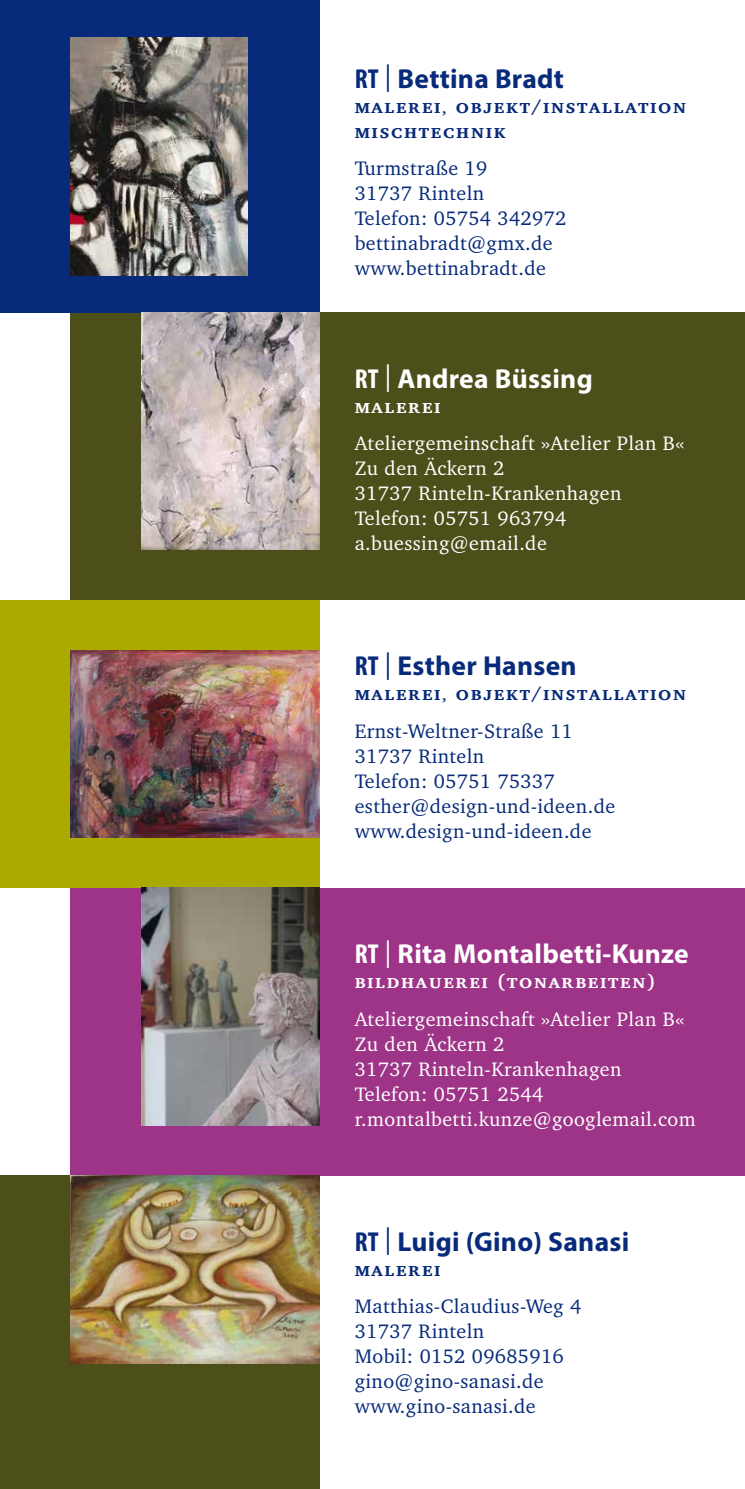
<style>
.page{position:relative;width:745px;height:1489px;background:#fff}
.page>*{position:absolute;margin:0;border:0;box-sizing:border-box;transform-origin:0 0}
.t1{font:700 27.5px "Myriad Pro";letter-spacing:.01em;color:#072b7a}
.t2{font:700 27.5px "Myriad Pro";letter-spacing:.01em;color:#fff}
.t3{font:20px/25px "Charter IT Cby BT";letter-spacing:.02em;color:#072b7a}
.t4{font:20px/25px "Charter IT Cby BT";letter-spacing:.02em;color:#fff}
.t5{font:20px/25px "Charter IT Cby BT Bold Small Cap";letter-spacing:.08em;color:#072b7a}
.t6{font:20px "Charter IT Cby BT Bold Small Cap";letter-spacing:.08em;color:#fff}
.s1{font-stretch:condensed}
.s2{font-weight:400}
.s3{font-family:"Charter IT Cby BT";font-weight:700}
</style>
<div class="page">
<div style="left:71px;top:313px;width:673px;height:287px;background:#4c4f19"></div>
<div style="left:0;top:0;width:319px;height:313px;background:#072b7a"></div>
<div style="left:71px;top:888px;width:673px;height:287px;background:#9d3488"></div>
<div style="left:0;top:1175px;width:319px;height:313px;background:#4c4f19"></div>
<div style="left:0;top:600px;width:319px;height:288px;background:#abaa00"></div>
<img style="left:71px;top:38px;width:177px;height:237px">
<img style="left:71px;top:650px;width:248px;height:188px">
<img style="left:71px;top:1175px;width:248px;height:187px">
<img style="left:142px;top:313px;width:177px;height:236px">
<img style="left:142px;top:888px;width:177px;height:237px">
<h1 class="t1" style="left:354px;top:60px;width:210px"><span class="s1">RT</span> <span class="s2">|</span> Bettina Bradt</h1>
<p class="t5" style="left:354px;top:94px;width:332px">malerei, objekt<span class="s3">/</span>installation mischtechnik</p>
<p class="t3" style="left:354px;top:155px;width:213px">Turmstraße 19<br>31737 Rinteln<br>Telefon: 05754 342972 bettinabradt@gmx.de www.bettinabradt.de</p>
<h1 class="t2" style="left:354px;top:360px;width:239px"><span class="s1">RT</span> <span class="s2">|</span> Andrea Büssing</h1>
<p class="t6" style="left:354px;top:397px;width:87px">malerei</p>
<p class="t4" style="left:354px;top:430px;width:331px">Ateliergemeinschaft »Atelier Plan B«<br>Zu den Äckern 2<br>31737 Rinteln-Krankenhagen<br>Telefon: 05751 963794 a.buessing@email.de</p>
<h1 class="t1" style="left:354px;top:648px;width:223px"><span class="s1">RT</span> <span class="s2">|</span> Esther Hansen</h1>
<p class="t5" style="left:354px;top:682px;width:332px">malerei, objekt<span class="s3">/</span>installation</p>
<p class="t3" style="left:354px;top:718px;width:262px">Ernst-Weltner-Straße 11<br>31737 Rinteln<br>Telefon: 05751 75337 esther@design-und-ideen.de www.design-und-ideen.de</p>
<h1 class="t2" style="left:354px;top:935px;width:335px"><span class="s1">RT</span> <span class="s2">|</span> Rita Montalbetti-Kunze</h1>
<p class="t6" style="left:354px;top:972px;width:302px">bildhauerei <span class="s3">(</span>tonarbeiten<span class="s3">)</span></p>
<p class="t4" style="left:354px;top:1005px;width:342px">Ateliergemeinschaft »Atelier Plan B«<br>Zu den Äckern 2<br>31737 Rinteln-Krankenhagen<br>Telefon: 05751 2544 r.montalbetti.kunze@googlemail.com</p>
<h1 class="t1" style="left:354px;top:1223px;width:276px"><span class="s1">RT</span> <span class="s2">|</span> Luigi (Gino) Sanasi</h1>
<p class="t5" style="left:354px;top:1257px;width:87px">malerei</p>
<p class="t3" style="left:354px;top:1293px;width:228px">Matthias-Claudius-Weg 4<br>31737 Rinteln<br>Mobil: 0152 09685916 gino@gino-sanasi.de www.gino-sanasi.de</p>
</div>
